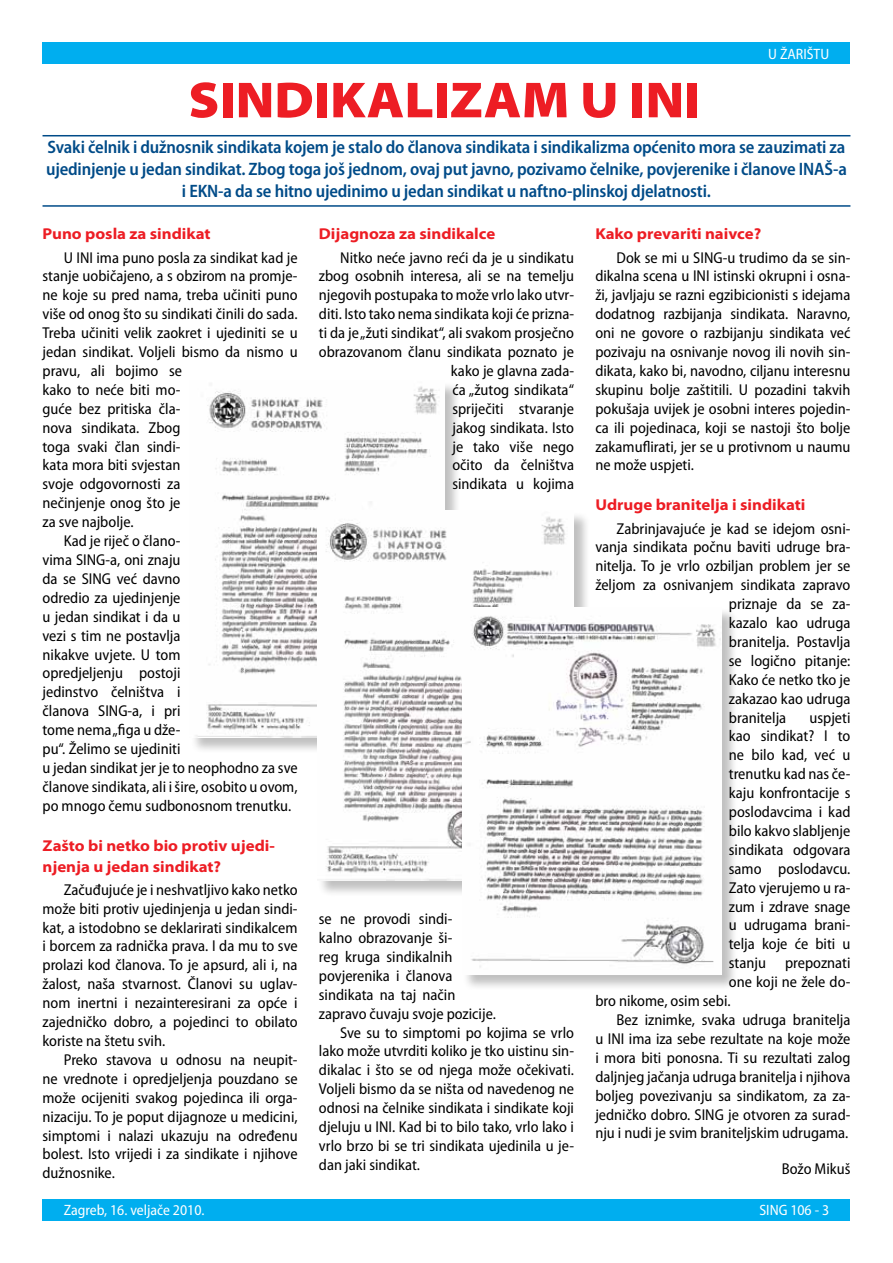
<style>
.page{position:relative;width:893px;height:1263px;background:#fff}
.page>*{position:absolute;margin:0;border:0;box-sizing:border-box;transform-origin:0 0}
.t1{font:900 semi-expanded 51px "Myriad Pro";color:#ed1d24}
.t2{font:600 semi-condensed 18px/21.6px "Myriad Pro";letter-spacing:-.01em;color:#004b88;text-align:center}
.t3{font:semi-condensed 15.75px/18.9px "Myriad Pro";color:#000;text-align:justify}
.t4{font:700 semi-expanded 15.75px/21px "Myriad Pro";color:#ed1d24}
.t5{font:semi-condensed 15px "Myriad Pro";color:#fff}
</style>
<div class="page">
<div style="left:43px;top:1199px;width:807px;height:21px;background:#00aeef"></div>
<div style="left:43px;top:43px;width:807px;height:21px;background:#00aeef"></div>
<hr style="left:43px;top:135px;width:807px;height:1px;background:#004b88">
<hr style="left:43px;top:205px;width:807px;height:2px;background:#004b88">
<div style="left:190px;top:381px;width:272px;height:373px;background:#000;opacity:.25"></div>
<img style="left:190px;top:381px;width:255px;height:356px">
<div style="left:318px;top:511px;width:272px;height:386px;background:#000;opacity:.25"></div>
<img style="left:317px;top:511px;width:257px;height:369px">
<div style="left:462px;top:607px;width:276px;height:384px;background:#000;opacity:.25"></div>
<img style="left:462px;top:607px;width:259px;height:367px">
<h1 class="t1" style="left:188px;top:71px;width:514px">SINDIKALIZAM U INI</h1>
<p class="t5" style="left:768px;top:45px;width:62px">U ŽARIŠTU</p>
<p class="t2" style="left:46px;top:137px;width:802px">Svaki čelnik i dužnosnik sindikata kojem je stalo do članova sindikata i sindikalizma općenito mora se zauzimati za ujedinjenje u jedan sindikat. Zbog toga još jednom, ovaj put javno, pozivamo čelnike, povjerenike i članove INAŠ-a i EKN-a da se hitno ujedinimo u jedan sindikat u naftno-plinskoj djelatnosti.</p>
<p class="t4" style="left:43px;top:224px;width:170px">Puno posla za sindikat</p>
<p class="t3" style="left:64px;top:248px;width:235px">U INI ima puno posla za sindikat kad je</p>
<p class="t3" style="left:43px;top:266px;width:257px">stanje uobičajeno, a s obzirom na promje-</p>
<p class="t3" style="left:43px;top:285px;width:257px">ne koje su pred nama, treba učiniti puno</p>
<p class="t3" style="left:43px;top:304px;width:257px">više od onog što su sindikati činili do sada.</p>
<p class="t3" style="left:43px;top:323px;width:257px">Treba učiniti velik zaokret i ujediniti se u</p>
<p class="t3" style="left:43px;top:342px;width:257px">jedan sindikat. Voljeli bismo da nismo u</p>
<p class="t3" style="left:43px;top:361px;width:141px">pravu, ali bojimo se</p>
<p class="t3" style="left:43px;top:380px;width:140px">kako to neće biti mo-</p>
<p class="t3" style="left:43px;top:399px;width:140px">guće bez pritiska čla-</p>
<p class="t3" style="left:43px;top:418px;width:139px">nova sindikata. Zbog</p>
<p class="t3" style="left:43px;top:437px;width:140px">toga svaki član sindi-</p>
<p class="t3" style="left:43px;top:455px;width:140px">kata mora biti svjestan</p>
<p class="t3" style="left:43px;top:474px;width:140px">svoje odgovornosti za</p>
<p class="t3" style="left:43px;top:493px;width:140px">nečinjenje onog što je</p>
<p class="t3" style="left:43px;top:512px;width:93px">za sve najbolje.</p>
<p class="t3" style="left:64px;top:531px;width:118px">Kad je riječ o člano-</p>
<p class="t3" style="left:43px;top:550px;width:140px">vima SING-a, oni znaju</p>
<p class="t3" style="left:43px;top:569px;width:139px">da se SING već davno</p>
<p class="t3" style="left:43px;top:588px;width:140px">odredio za ujedinjenje</p>
<p class="t3" style="left:43px;top:607px;width:139px">u jedan sindikat i da u</p>
<p class="t3" style="left:43px;top:626px;width:140px">vezi s tim ne postavlja</p>
<p class="t3" style="left:43px;top:644px;width:139px">nikakve uvjete. U tom</p>
<p class="t3" style="left:43px;top:663px;width:140px">opredjeljenju postoji</p>
<p class="t3" style="left:43px;top:682px;width:140px">jedinstvo čelništva i</p>
<p class="t3" style="left:43px;top:701px;width:140px">članova SING-a, i pri</p>
<p class="t3" style="left:43px;top:720px;width:140px">tome nema „figa u dže-</p>
<p class="t3" style="left:43px;top:739px;width:140px">pu“. Želimo se ujediniti</p>
<p class="t3" style="left:43px;top:758px;width:257px">u jedan sindikat jer je to neophodno za sve</p>
<p class="t3" style="left:43px;top:777px;width:257px">članove sindikata, ali i šire, osobito u ovom,</p>
<p class="t3" style="left:43px;top:796px;width:250px">po mnogo čemu sudbonosnom trenutku.</p>
<p class="t4" style="left:43px;top:835px;width:234px">Zašto bi netko bio protiv ujedi&shy;njenja u jedan sindikat?</p>
<p class="t3" style="left:43px;top:880px;width:257px;text-indent:21px">Začuđujuće je i neshvatljivo kako netko može biti protiv ujedinjenja u jedan sindi&shy;kat, a istodobno se deklarirati sindikalcem i borcem za radnička prava. I da mu to sve prolazi kod članova. To je apsurd, ali i, na žalost, naša stvarnost. Članovi su uglav&shy;nom inertni i nezainteresirani za opće i zajedničko dobro, a pojedinci to obilato koriste na štetu svih.</p>
<p class="t3" style="left:43px;top:1050px;width:257px;text-indent:21px">Preko stavova u odnosu na neupit&shy;ne vrednote i opredjeljenja pouzdano se može ocijeniti svakog pojedinca ili orga&shy;nizaciju. To je poput dijagnoze u medicini, simptomi i nalazi ukazuju na određenu bolest. Isto vrijedi i za sindikate i njihove dužnosnike.</p>
<p class="t4" style="left:319px;top:224px;width:178px">Dijagnoza za sindikalce</p>
<p class="t3" style="left:319px;top:248px;width:257px;text-align:right">Nitko neće javno reći da je u sindikatu zbog osobnih interesa, ali se na temelju njegovih postupaka to može vrlo lako utvr&shy;diti. Isto tako nema sindikata koji će prizna&shy;ti da je „žuti sindikat“, ali svakom prosječno obrazovanom članu sindikata poznato je kako je glavna zada-<br>ća „žutog sindikata“<br>spriječiti stvaranje<br>jakog sindikata. Isto<br>je tako više nego<br>očito da čelništva<br>sindikata u kojima</p>
<p class="t4" style="left:595px;top:224px;width:167px">Kako prevariti naivce?</p>
<p class="t3" style="left:595px;top:248px;width:257px;text-indent:21px">Dok se mi u SING-u trudimo da se sin&shy;dikalna scena u INI istinski okrupni i osna&shy;ži, javljaju se razni egzibicionisti s idejama dodatnog razbijanja sindikata. Naravno, oni ne govore o razbijanju sindikata već pozivaju na osnivanje novog ili novih sin&shy;dikata, kako bi, navodno, ciljanu interesnu skupinu bolje zaštitili. U pozadini takvih pokušaja uvijek je osobni interes pojedin&shy;ca ili pojedinaca, koji se nastoji što bolje zakamuflirati, jer se u protivnom u naumu ne može uspjeti.</p>
<p class="t4" style="left:595px;top:495px;width:212px">Udruge branitelja i sindikati</p>
<p class="t3" style="left:617px;top:519px;width:235px">Zabrinjavajuće je kad se idejom osni-</p>
<p class="t3" style="left:595px;top:537px;width:257px">vanja sindikata počnu baviti udruge bra-</p>
<p class="t3" style="left:595px;top:556px;width:257px">nitelja. To je vrlo ozbiljan problem jer se</p>
<p class="t3" style="left:595px;top:575px;width:257px">željom za osnivanjem sindikata zapravo</p>
<p class="t3" style="left:729px;top:594px;width:123px">priznaje da se za-</p>
<p class="t3" style="left:729px;top:613px;width:123px">kazalo kao udruga</p>
<p class="t3" style="left:729px;top:632px;width:123px">branitelja. Postavlja</p>
<p class="t3" style="left:729px;top:651px;width:123px">se logično pitanje:</p>
<p class="t3" style="left:729px;top:670px;width:123px">Kako će netko tko je</p>
<p class="t3" style="left:729px;top:689px;width:123px">zakazao kao udruga</p>
<p class="t3" style="left:729px;top:708px;width:59px">branitelja</p>
<p class="t3" style="left:809px;top:708px;width:42px">uspjeti</p>
<p class="t3" style="left:729px;top:726px;width:123px">kao sindikat? I to</p>
<p class="t3" style="left:729px;top:745px;width:123px">ne bilo kad, već u</p>
<p class="t3" style="left:729px;top:764px;width:123px">trenutku kad nas če-</p>
<p class="t3" style="left:729px;top:783px;width:123px">kaju konfrontacije s</p>
<p class="t3" style="left:729px;top:802px;width:123px">poslodavcima i kad</p>
<p class="t3" style="left:729px;top:821px;width:123px">bilo kakvo slabljenje</p>
<p class="t3" style="left:729px;top:840px;width:123px">sindikata odgovara</p>
<p class="t3" style="left:729px;top:859px;width:123px">samo poslodavcu.</p>
<p class="t3" style="left:729px;top:878px;width:123px">Zato vjerujemo u ra-</p>
<p class="t3" style="left:729px;top:897px;width:123px">zum i zdrave snage</p>
<p class="t3" style="left:729px;top:915px;width:123px">u udrugama brani-</p>
<p class="t3" style="left:729px;top:934px;width:123px">telja koje će biti u</p>
<p class="t3" style="left:729px;top:953px;width:123px">stanju prepoznati</p>
<p class="t3" style="left:729px;top:972px;width:123px">one koji ne žele do-</p>
<p class="t3" style="left:595px;top:991px;width:137px">bro nikome, osim sebi.</p>
<p class="t3" style="left:617px;top:1010px;width:235px">Bez iznimke, svaka udruga branitelja</p>
<p class="t3" style="left:595px;top:1029px;width:257px">u INI ima iza sebe rezultate na koje može</p>
<p class="t3" style="left:595px;top:1048px;width:257px">i mora biti ponosna. Ti su rezultati zalog</p>
<p class="t3" style="left:595px;top:1067px;width:257px">daljnjeg jačanja udruga branitelja i njihova</p>
<p class="t3" style="left:595px;top:1086px;width:257px">boljeg povezivanju sa sindikatom, za za-</p>
<p class="t3" style="left:595px;top:1104px;width:257px">jedničko dobro. SING je otvoren za surad-</p>
<p class="t3" style="left:595px;top:1123px;width:255px">nju i nudi je svim braniteljskim udrugama.</p>
<p class="t3" style="left:782px;top:1159px;width:70px">Božo Mikuš</p>
<p class="t3" style="left:319px;top:909px;width:135px">se ne provodi sindi-</p>
<p class="t3" style="left:319px;top:928px;width:135px">kalno obrazovanje ši-</p>
<p class="t3" style="left:319px;top:947px;width:135px">reg kruga sindikalnih</p>
<p class="t3" style="left:319px;top:966px;width:135px">povjerenika i članova</p>
<p class="t3" style="left:319px;top:985px;width:138px">sindikata na taj način</p>
<p class="t3" style="left:319px;top:1004px;width:178px">zapravo čuvaju svoje pozicije.</p>
<p class="t3" style="left:340px;top:1022px;width:235px">Sve su to simptomi po kojima se vrlo</p>
<p class="t3" style="left:319px;top:1041px;width:257px">lako može utvrditi koliko je tko uistinu sin-</p>
<p class="t3" style="left:319px;top:1060px;width:257px">dikalac i što se od njega može očekivati.</p>
<p class="t3" style="left:319px;top:1079px;width:257px">Voljeli bismo da se ništa od navedenog ne</p>
<p class="t3" style="left:319px;top:1098px;width:257px">odnosi na čelnike sindikata i sindikate koji</p>
<p class="t3" style="left:319px;top:1117px;width:257px">djeluju u INI. Kad bi to bilo tako, vrlo lako i</p>
<p class="t3" style="left:319px;top:1136px;width:257px">vrlo brzo bi se tri sindikata ujedinila u je-</p>
<p class="t3" style="left:319px;top:1155px;width:103px">dan jaki sindikat.</p>
<p class="t5" style="left:64px;top:1201px;width:142px">Zagreb, 16. veljače 2010.</p>
<p class="t5" style="left:759px;top:1201px;width:71px">SING 106 - 3</p>
</div>
